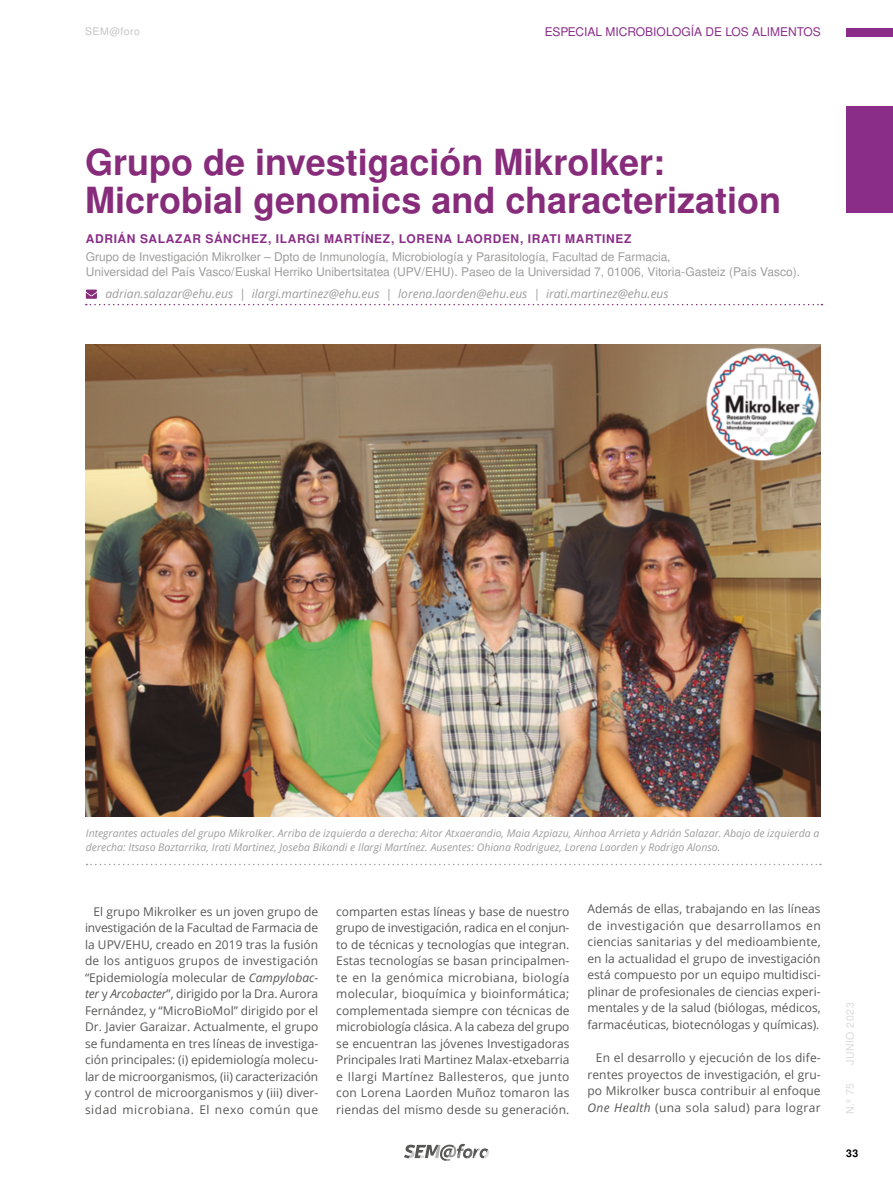
<style>
.page{position:relative;width:893px;height:1191px;background:#fff}
.page>*{position:absolute;margin:0;border:0;box-sizing:border-box;transform-origin:0 0}
.t1{font:700 36px/37.5px "Nimbus San L";color:#872b7b}
.t2{font:12px/16.5px "Open Sans";letter-spacing:.01em;color:#575756;text-align:justify}
.t3{font:12px/14.4px "Nimbus San L";color:#9d9d9c}
.t4{font:italic 12px "Open Sans";color:#9d9d9c}
.t5{font:700 12px "Nimbus San L";letter-spacing:.05em;color:#8a2d88}
.t6{font:12px "Nimbus San L";color:#8a2d88}
.t7{font:italic 10.5px/13.5px "Open Sans";color:#9d9d9c}
.t8{font:10.5px "Nimbus San L";letter-spacing:.05em;color:#dadada}
.t9{font:10.5px "Nimbus San L";letter-spacing:.05em;color:#c6c6c6}
.t10{font:700 10.5px "Nimbus San L";color:#000}
.s1{font-style:italic}
</style>
<div class="page">
<div style="left:846px;top:28px;width:47px;height:9px;background:#8a2d88"></div>
<svg style="left:404px;top:1143px;width:85px;height:18px"></svg>
<div style="left:846px;top:106px;width:47px;height:107px;background:#8a2d88"></div>
<svg style="left:86px;top:289px;width:736px;height:16px"></svg>
<img style="left:86px;top:344px;width:735px;height:472px">
<svg style="left:87px;top:863px;width:734px;height:2px"></svg>
<p class="t9" style="left:85px;top:24px;width:57px">SEM@foro</p>
<p class="t6" style="left:545px;top:23px;width:277px">ESPECIAL MICROBIOLOGÍA DE LOS ALIMENTOS</p>
<h1 class="t1" style="left:85px;top:143px;width:697px">Grupo de investigación MikroIker:<br>Microbial genomics and characterization</h1>
<p class="t5" style="left:86px;top:230px;width:547px">ADRIÁN SALAZAR SÁNCHEZ, ILARGI MARTÍNEZ, LORENA LAORDEN, IRATI MARTINEZ</p>
<p class="t3" style="left:86px;top:249px;width:714px">Grupo de Investigación MikroIker – Dpto de Inmunología, Microbiología y Parasitología, Facultad de Farmacia,<br>Universidad del País Vasco/Euskal Herriko Unibertsitatea (UPV/EHU). Paseo de la Universidad 7, 01006, Vitoria-Gasteiz (País Vasco).</p>
<p class="t4" style="left:105px;top:285px;width:565px">adrian.salazar@ehu.eus | ilargi.martinez@ehu.eus | lorena.laorden@ehu.eus | irati.martinez@ehu.eus</p>
<p class="t7" style="left:86px;top:826px;width:735px">Integrantes actuales del grupo MikroIker. Arriba de izquierda a derecha: Aitor Atxaerandio, Maia Azpiazu, Ainhoa Arrieta y Adrián Salazar. Abajo de izquierda a derecha: Itsaso Baztarrika, Irati Martinez, Joseba Bikandi e Ilargi Martínez. Ausentes: Ohiana Rodriguez, Lorena Laorden y Rodrigo Alonso.</p>
<p class="t2" style="left:85px;top:902px;width:235px;text-indent:9px">El grupo MikroIker es un joven grupo de investigación de la Facultad de Farmacia de la UPV/EHU, creado en 2019 tras la fusión de los antiguos grupos de investigación “Epidemiología molecular de <span class="s1">Campylobac&shy;ter</span> y <span class="s1">Arcobacter</span>”, dirigido por la Dra. Aurora Fernández, y “MicroBioMol” dirigido por el Dr. Javier Garaizar. Actualmente, el grupo se fundamenta en tres líneas de investiga&shy;ción principales: (i) epidemiología molecu&shy;lar de microorganismos, (ii) caracterización y control de microorganismos y (iii) diver&shy;sidad microbiana. El nexo común que</p>
<p class="t2" style="left:336px;top:902px;width:235px">comparten estas líneas y base de nuestro grupo de investigación, radica en el conjun&shy;to de técnicas y tecnologías que integran.<br>Estas tecnologías se basan principalmen&shy;te en la genómica microbiana, biología molecular, bioquímica y bioinformática; complementada siempre con técnicas de microbiología clásica. A la cabeza del grupo se encuentran las jóvenes Investigadoras Principales Irati Martinez Malax-etxebarria e Ilargi Martínez Ballesteros, que junto con Lorena Laorden Muñoz tomaron las riendas del mismo desde su generación.</p>
<p class="t2" style="left:587px;top:900px;width:235px">Además de ellas, trabajando en las líneas de investigación que desarrollamos en ciencias sanitarias y del medioambiente, en la actualidad el grupo de investigación está compuesto por un equipo multidisci&shy;plinar de profesionales de ciencias experi&shy;mentales y de la salud (biólogas, médicos, farmacéuticas, biotecnólogas y químicas).</p>
<p class="t2" style="left:587px;top:1049px;width:235px;text-indent:9px">En el desarrollo y ejecución de los dife&shy;rentes proyectos de investigación, el gru&shy;po MikroIker busca contribuir al enfoque <span class="s1">One Health</span> (una sola salud) para lograr</p>
<p class="t8" style="left:843px;top:1065px;width:64px;rotate:-90deg">JUNIO 2023</p>
<p class="t8" style="left:843px;top:1114px;width:33px;rotate:-90deg">N.º 75</p>
<p class="t10" style="left:846px;top:1145px;width:14px">33</p>
</div>
